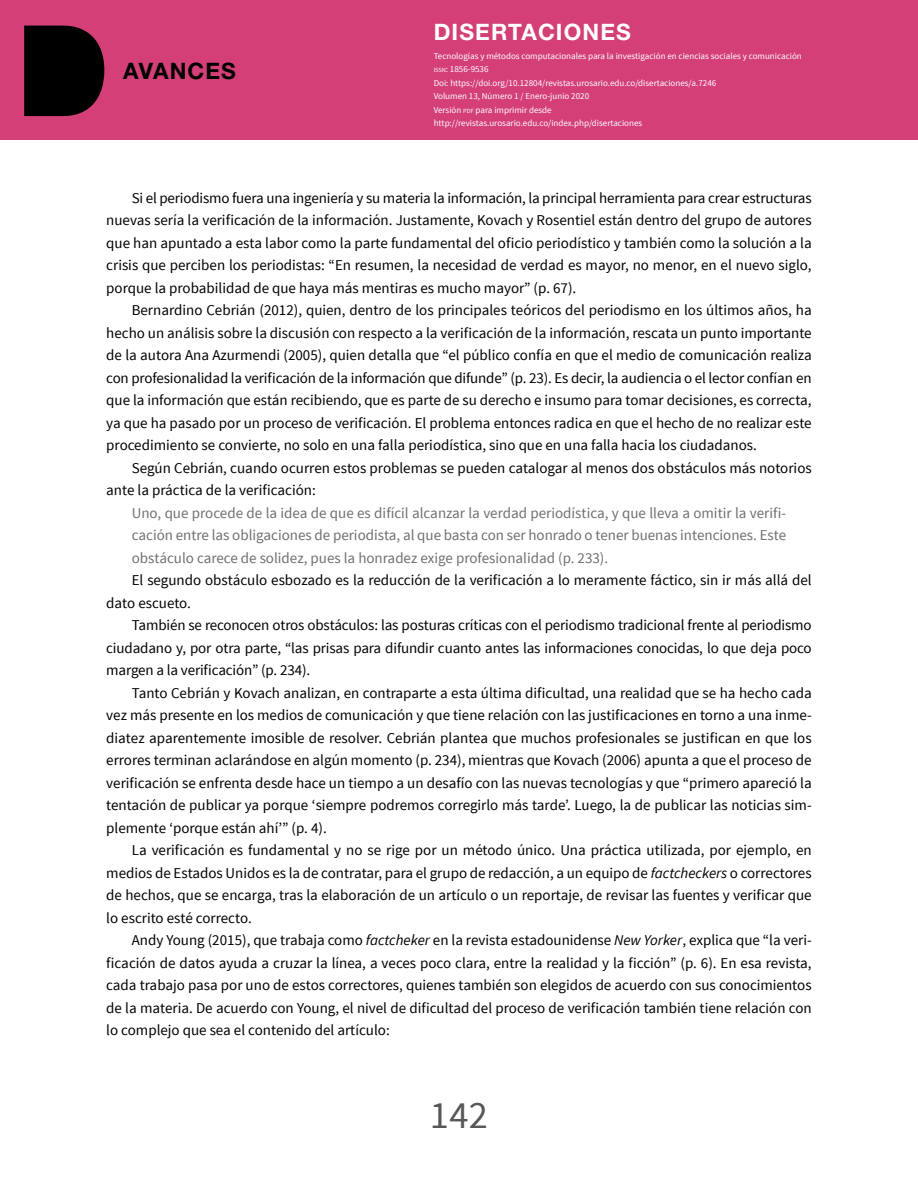
<style>
.page{position:relative;width:918px;height:1188px;background:#fff}
.page>*{position:absolute;margin:0;border:0;box-sizing:border-box;transform-origin:0 0}
.t1{font:38.4px "Source Sans Pro";color:#575756}
.t2{font:700 22.65px "Helvetica Neue LT Std";letter-spacing:.05em;color:#fff}
.t3{font:700 22.65px "Helvetica Neue LT Std";letter-spacing:.05em;color:#000}
.t4{font:15px/22.5px "Source Sans Pro";color:#000;text-align:justify}
.t5{font:15px/22.5px "Source Sans Pro";color:#706f6f;text-align:justify}
.t6{font:9px/13.5px "Source Sans Pro";color:#fff}
.s1{font-size:6.3px}
.s2{font-style:italic}
</style>
<div class="page">
<div style="left:0;top:0;width:918px;height:139px;background:#d33f76"></div>
<svg style="left:24px;top:26px;width:80px;height:90px;background:#13050a"></svg>
<h2 class="t3" style="left:123px;top:57px;width:114px">AVANCES</h2>
<h2 class="t2" style="left:434px;top:18px;width:199px">DISERTACIONES</h2>
<p class="t6" style="left:434px;top:49px;width:370px">Tecnologías y métodos computacionales para la investigación en ciencias sociales y comunicación <span class="s1">ISSN</span>: 1856-9536<br>Doi: https://doi.org/10.12804/revistas.urosario.edu.co/disertaciones/a.7246<br>Volumen 13, Número 1 / Enero-junio 2020<br>Versión <span class="s1">PDF</span> para imprimir desde<br>http://revistas.urosario.edu.co/index.php/disertaciones</p>
<p class="t4" style="left:106px;top:187px;width:707px;text-indent:26px">Si el periodismo fuera una ingeniería y su materia la información, la principal herramienta para crear estructuras nuevas sería la verificación de la información. Justamente, Kovach y Rosentiel están dentro del grupo de autores que han apuntado a esta labor como la parte fundamental del oficio periodístico y también como la solución a la crisis que perciben los periodistas: “En resumen, la necesidad de verdad es mayor, no menor, en el nuevo siglo, porque la probabilidad de que haya más mentiras es mucho mayor” (p. 67).</p>
<p class="t4" style="left:106px;top:299px;width:707px;text-indent:26px">Bernardino Cebrián (2012), quien, dentro de los principales teóricos del periodismo en los últimos años, ha hecho un análisis sobre la discusión con respecto a la verificación de la información, rescata un punto importante de la autora Ana Azurmendi (2005), quien detalla que “el público confía en que el medio de comunicación realiza con profesionalidad la verificación de la información que difunde” (p. 23). Es decir, la audiencia o el lector confían en que la información que están recibiendo, que es parte de su derecho e insumo para tomar decisiones, es correcta, ya que ha pasado por un proceso de verificación. El problema entonces radica en que el hecho de no realizar este procedimiento se convierte, no solo en una falla periodística, sino que en una falla hacia los ciudadanos.</p>
<p class="t4" style="left:106px;top:457px;width:707px;text-indent:26px">Según Cebrián, cuando ocurren estos problemas se pueden catalogar al menos dos obstáculos más notorios ante la práctica de la verificación:</p>
<p class="t5" style="left:132px;top:502px;width:656px">Uno, que procede de la idea de que es difícil alcanzar la verdad periodística, y que lleva a omitir la verifi&shy;cación entre las obligaciones de periodista, al que basta con ser honrado o tener buenas intenciones. Este obstáculo carece de solidez, pues la honradez exige profesionalidad (p. 233).</p>
<p class="t4" style="left:106px;top:569px;width:707px;text-indent:26px">El segundo obstáculo esbozado es la reducción de la verificación a lo meramente fáctico, sin ir más allá del dato escueto.</p>
<p class="t4" style="left:106px;top:614px;width:707px;text-indent:26px">También se reconocen otros obstáculos: las posturas críticas con el periodismo tradicional frente al periodismo ciudadano y, por otra parte, “las prisas para difundir cuanto antes las informaciones conocidas, lo que deja poco margen a la verificación” (p. 234).</p>
<p class="t4" style="left:106px;top:682px;width:707px;text-indent:26px">Tanto Cebrián y Kovach analizan, en contraparte a esta última dificultad, una realidad que se ha hecho cada vez más presente en los medios de comunicación y que tiene relación con las justificaciones en torno a una inme&shy;diatez aparentemente imosible de resolver. Cebrián plantea que muchos profesionales se justifican en que los errores terminan aclarándose en algún momento (p. 234), mientras que Kovach (2006) apunta a que el proceso de verificación se enfrenta desde hace un tiempo a un desafío con las nuevas tecnologías y que “primero apareció la tentación de publicar ya porque ‘siempre podremos corregirlo más tarde’. Luego, la de publicar las noticias sim&shy;plemente ‘porque están ahí’” (p. 4).</p>
<p class="t4" style="left:106px;top:839px;width:707px;text-indent:26px">La verificación es fundamental y no se rige por un método único. Una práctica utilizada, por ejemplo, en medios de Estados Unidos es la de contratar, para el grupo de redacción, a un equipo de <span class="s2">factcheckers</span> o correctores de hechos, que se encarga, tras la elaboración de un artículo o un reportaje, de revisar las fuentes y verificar que lo escrito esté correcto.</p>
<p class="t4" style="left:106px;top:929px;width:707px;text-indent:26px">Andy Young (2015), que trabaja como <span class="s2">factcheker</span> en la revista estadounidense <span class="s2">New Yorker</span>, explica que “la veri&shy;ficación de datos ayuda a cruzar la línea, a veces poco clara, entre la realidad y la ficción” (p. 6). En esa revista, cada trabajo pasa por uno de estos correctores, quienes también son elegidos de acuerdo con sus conocimientos de la materia. De acuerdo con Young, el nivel de dificultad del proceso de verificación también tiene relación con lo complejo que sea el contenido del artículo:</p>
<h1 class="t1" style="left:430px;top:1092px;width:60px">142</h1>
</div>
